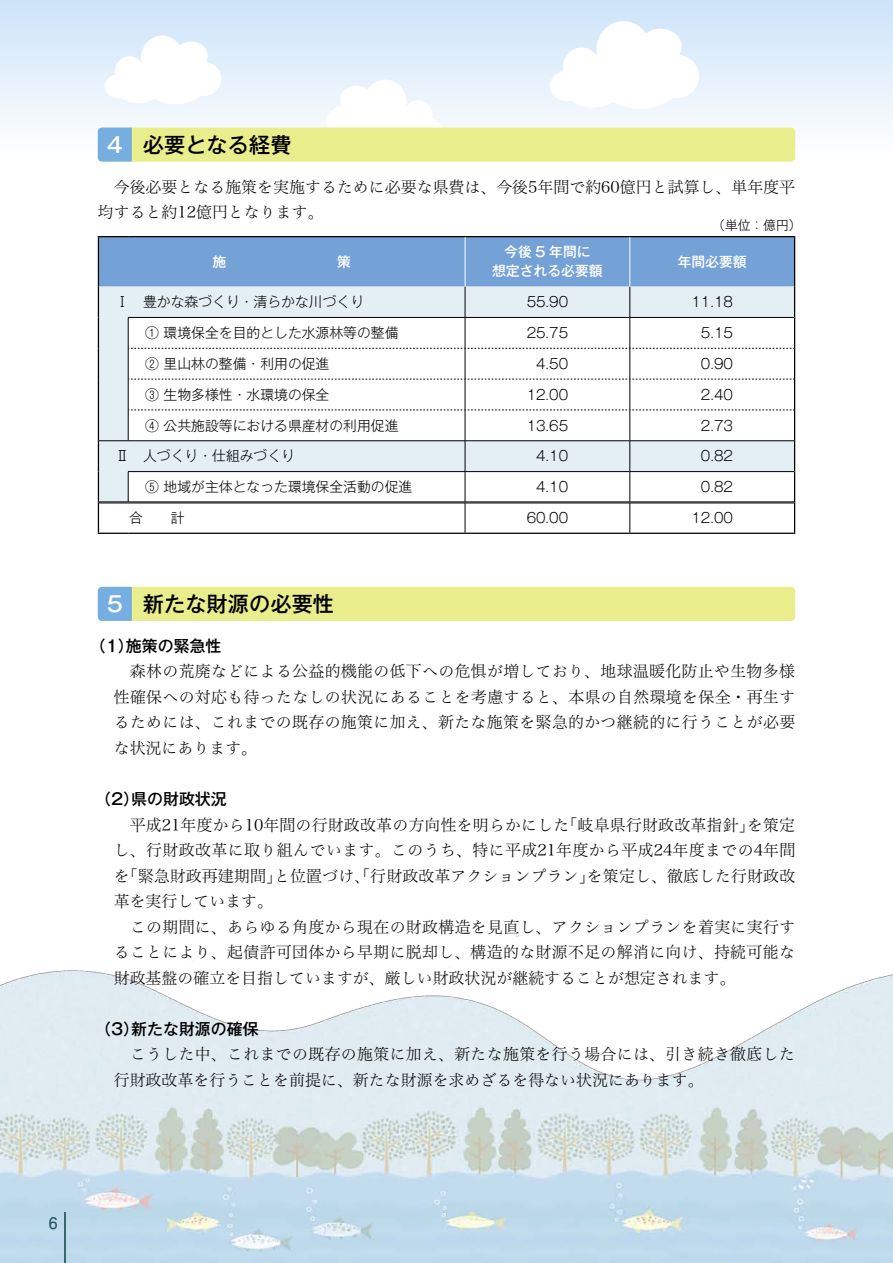
<style>
.page{position:relative;width:893px;height:1263px;background:#fff}
.page>*{position:absolute;margin:0;border:0;box-sizing:border-box;transform-origin:0 0}
.t1{font:500 21.3px "Gothic MB101 Pr 5";color:#000}
.t2{font:500 21.3px "Gothic MB101 Pr 6";color:#fff}
.t3{font:15.9px/25.5px "Hira Min Pro W2";letter-spacing:.01em;color:#000}
.t4{font:500 15.9px "Gothic MB101 Pr 5";color:#000}
.t5{font:700 15.9px "Futo Go B101 Pr 5";color:#38686c}
.t6{font:300 13.8px "Gothic MB101 Pr 5";color:#000}
.t7{font:500 13.8px "Gothic MB101 Pr 5";color:#fff}
.t8{font:300 12.75px "Gothic MB101 Pr 5";color:#000}
</style>
<div class="page">
<div style="left:0;top:0;width:893px;height:157px;background:linear-gradient(to bottom,#cce3f9,#fffffe)"></div>
<img style="left:0;top:935px;width:893px;height:328px">
<svg style="left:550px;top:21px;width:149px;height:88px"></svg>
<svg style="left:105px;top:36px;width:116px;height:68px"></svg>
<svg style="left:326px;top:80px;width:117px;height:48px"></svg>
<div style="left:98px;top:128px;width:697px;height:34px;background:#e9ed8b;border-radius:4px"></div>
<svg style="left:98px;top:128px;width:34px;height:34px"></svg>
<div style="left:98px;top:587px;width:697px;height:34px;background:#e9ed8b;border-radius:4px"></div>
<svg style="left:98px;top:587px;width:34px;height:34px"></svg>
<div style="left:99px;top:237px;width:695px;height:50px;background:#74a1d6"></div>
<svg style="left:99px;top:287px;width:695px;height:215px"></svg>
<hr style="left:465px;top:287px;width:1px;height:30px;background:#000">
<hr style="left:630px;top:287px;width:1px;height:30px;background:#000">
<hr style="left:128px;top:317px;width:337px;height:1px;background:#000">
<hr style="left:128px;top:318px;width:1px;height:30px;background:#000">
<hr style="left:465px;top:317px;width:165px;height:1px;background:#000">
<hr style="left:465px;top:318px;width:1px;height:30px;background:#000">
<hr style="left:630px;top:317px;width:164px;height:1px;background:#000">
<hr style="left:630px;top:318px;width:1px;height:30px;background:#000">
<hr style="left:128px;top:348px;width:1px;height:31px;background:#000">
<hr style="left:465px;top:348px;width:1px;height:31px;background:#000">
<hr style="left:630px;top:348px;width:1px;height:31px;background:#000">
<hr style="left:128px;top:379px;width:1px;height:31px;background:#000">
<hr style="left:465px;top:379px;width:1px;height:31px;background:#000">
<hr style="left:630px;top:379px;width:1px;height:31px;background:#000">
<svg style="left:128px;top:348px;width:666px;height:1px"></svg>
<svg style="left:128px;top:379px;width:666px;height:1px"></svg>
<svg style="left:129px;top:410px;width:665px;height:1px"></svg>
<hr style="left:128px;top:410px;width:1px;height:31px;background:#000">
<hr style="left:465px;top:410px;width:1px;height:31px;background:#000">
<hr style="left:630px;top:410px;width:1px;height:31px;background:#000">
<svg style="left:99px;top:440px;width:29px;height:1px"></svg>
<hr style="left:128px;top:440px;width:337px;height:1px;background:#000">
<hr style="left:465px;top:440px;width:165px;height:1px;background:#000">
<hr style="left:465px;top:441px;width:1px;height:30px;background:#000">
<hr style="left:630px;top:440px;width:164px;height:1px;background:#000">
<hr style="left:630px;top:441px;width:1px;height:30px;background:#000">
<hr style="left:128px;top:471px;width:337px;height:1px;background:#000">
<hr style="left:128px;top:472px;width:1px;height:30px;background:#000">
<hr style="left:465px;top:471px;width:165px;height:1px;background:#000">
<hr style="left:465px;top:472px;width:1px;height:30px;background:#000">
<hr style="left:630px;top:471px;width:164px;height:1px;background:#000">
<hr style="left:630px;top:472px;width:1px;height:30px;background:#000">
<hr style="left:465px;top:503px;width:1px;height:30px;background:#000">
<hr style="left:630px;top:503px;width:1px;height:30px;background:#000">
<hr style="left:98px;top:236px;width:30px;height:1px;background:#000">
<hr style="left:98px;top:237px;width:1px;height:50px;background:#000">
<hr style="left:128px;top:236px;width:337px;height:1px;background:#000">
<hr style="left:465px;top:236px;width:165px;height:1px;background:#000">
<hr style="left:630px;top:236px;width:165px;height:1px;background:#000">
<hr style="left:794px;top:237px;width:1px;height:50px;background:#000">
<hr style="left:98px;top:287px;width:1px;height:30px;background:#000">
<hr style="left:794px;top:287px;width:1px;height:30px;background:#000">
<hr style="left:98px;top:317px;width:1px;height:31px;background:#000">
<hr style="left:98px;top:348px;width:1px;height:31px;background:#000">
<hr style="left:98px;top:379px;width:1px;height:31px;background:#000">
<hr style="left:98px;top:410px;width:1px;height:31px;background:#000">
<hr style="left:794px;top:317px;width:1px;height:31px;background:#000">
<hr style="left:794px;top:348px;width:1px;height:31px;background:#000">
<hr style="left:794px;top:379px;width:1px;height:31px;background:#000">
<hr style="left:794px;top:410px;width:1px;height:31px;background:#000">
<hr style="left:98px;top:441px;width:1px;height:31px;background:#000">
<hr style="left:794px;top:441px;width:1px;height:31px;background:#000">
<hr style="left:98px;top:472px;width:1px;height:30px;background:#000">
<hr style="left:794px;top:472px;width:1px;height:30px;background:#000">
<svg style="left:99px;top:502px;width:29px;height:2px"></svg>
<hr style="left:128px;top:502px;width:337px;height:1px;background:#000">
<hr style="left:128px;top:503px;width:337px;height:1px;background:#000">
<hr style="left:465px;top:502px;width:165px;height:1px;background:#000">
<hr style="left:465px;top:503px;width:165px;height:1px;background:#000">
<hr style="left:630px;top:502px;width:164px;height:1px;background:#000">
<hr style="left:630px;top:503px;width:164px;height:1px;background:#000">
<hr style="left:98px;top:502px;width:1px;height:31px;background:#000">
<hr style="left:794px;top:502px;width:1px;height:31px;background:#000">
<hr style="left:98px;top:533px;width:30px;height:1px;background:#000">
<hr style="left:128px;top:533px;width:337px;height:1px;background:#000">
<hr style="left:465px;top:533px;width:165px;height:1px;background:#000">
<hr style="left:630px;top:533px;width:165px;height:1px;background:#000">
<hr style="left:465px;top:237px;width:1px;height:50px;background:#fff">
<hr style="left:629px;top:237px;width:1px;height:50px;background:#fff">
<hr style="left:65px;top:1212px;width:1px;height:51px;background:#38686c">
<h1 class="t1" style="left:143px;top:127px;width:150px">必要となる経費</h1>
<h1 class="t2" style="left:107px;top:127px;width:18px">4</h1>
<p class="t3" style="left:98px;top:172px;width:699px">　今後必要となる施策を実施するために必要な県費は、今後5年間で約60億円と試算し、単年度平均すると約12億円となります。</p>
<p class="t8" style="left:712px;top:214px;width:91px">（単位：億円(</p>
<p class="t7" style="left:504px;top:241px;width:88px">今後 5 年間に</p>
<p class="t7" style="left:492px;top:260px;width:112px">想定される必要額</p>
<p class="t7" style="left:678px;top:250px;width:71px">年間必要額</p>
<p class="t6" style="left:115px;top:291px;width:250px">Ⅰ　豊かな森づくり・清らかな川づくり</p>
<p class="t6" style="left:527px;top:291px;width:43px">55.90</p>
<p class="t6" style="left:691px;top:291px;width:43px">11.18</p>
<p class="t6" style="left:145px;top:321px;width:255px">① 環境保全を目的とした水源林等の整備</p>
<p class="t6" style="left:527px;top:321px;width:43px">25.75</p>
<p class="t6" style="left:701px;top:321px;width:33px">5.15</p>
<p class="t6" style="left:145px;top:352px;width:186px">② 里山林の整備・利用の促進</p>
<p class="t6" style="left:536px;top:352px;width:33px">4.50</p>
<p class="t6" style="left:701px;top:352px;width:33px">0.90</p>
<p class="t6" style="left:145px;top:383px;width:186px">③ 生物多様性・水環境の保全</p>
<p class="t6" style="left:527px;top:383px;width:43px">12.00</p>
<p class="t6" style="left:701px;top:383px;width:33px">2.40</p>
<p class="t6" style="left:145px;top:414px;width:255px">④ 公共施設等における県産材の利用促進</p>
<p class="t6" style="left:527px;top:414px;width:43px">13.65</p>
<p class="t6" style="left:701px;top:414px;width:33px">2.73</p>
<p class="t6" style="left:115px;top:445px;width:181px">Ⅱ　人づくり・仕組みづくり</p>
<p class="t6" style="left:536px;top:445px;width:33px">4.10</p>
<p class="t6" style="left:701px;top:445px;width:33px">0.82</p>
<p class="t6" style="left:145px;top:476px;width:269px">⑤ 地域が主体となった環境保全活動の促進</p>
<p class="t6" style="left:536px;top:476px;width:33px">4.10</p>
<p class="t6" style="left:701px;top:476px;width:33px">0.82</p>
<p class="t6" style="left:527px;top:506px;width:43px">60.00</p>
<p class="t6" style="left:691px;top:506px;width:43px">12.00</p>
<h1 class="t2" style="left:107px;top:586px;width:18px">5</h1>
<h1 class="t1" style="left:143px;top:586px;width:193px">新たな財源の必要性</h1>
<p class="t4" style="left:90px;top:633px;width:45px">（1）</p>
<p class="t3" style="left:114px;top:657px;width:683px;text-align:justify">　森林の荒廃などによる公益的機能の低下への危惧が増しており、地球温暖化防止や生物多様性確保への対応も待ったなしの状況にあることを考慮すると、本県の自然環境を保全・再生するためには、これまでの既存の施策に加え、新たな施策を緊急的かつ継続的に行うことが必要な状況にあります。</p>
<p class="t4" style="left:131px;top:786px;width:97px">県の財政状況</p>
<p class="t4" style="left:126px;top:633px;width:97px">施策の緊急性</p>
<p class="t4" style="left:95px;top:786px;width:45px">（2）</p>
<p class="t3" style="left:561px;top:810px;width:195px">「岐阜県行財政改革指針」</p>
<p class="t3" style="left:114px;top:810px;width:457px">　平成21年度から10年間の行財政改革の方向性を明らかにした</p>
<p class="t3" style="left:114px;top:836px;width:683px">し、行財政改革に取り組んでいます。このうち、特に平成21年度から平成24年度までの4年間</p>
<p class="t3" style="left:587px;top:861px;width:210px">を策定し、徹底した行財政改</p>
<p class="t3" style="left:747px;top:810px;width:50px">を策定</p>
<p class="t3" style="left:114px;top:861px;width:683px">「を緊急財政再建期間」<br>革を実行しています。<br>　この期間に、あらゆる角度から現在の財政構造を見直し、アクションプランを着実に実行することにより、起債許可団体から早期に脱却し、構造的な財源不足の解消に向け、持続可能な財政基盤の確立を目指していますが、厳しい財政状況が継続することが想定されます。</p>
<p class="t4" style="left:131px;top:1015px;width:129px">新たな財源の確保</p>
<p class="t3" style="left:274px;top:861px;width:322px">と位置づけ、「行財政改革アクションプラン」</p>
<p class="t4" style="left:95px;top:1015px;width:45px">（3）</p>
<p class="t3" style="left:114px;top:1040px;width:683px">　こうした中、これまでの既存の施策に加え、新たな施策を行う場合には、引き続き徹底した行財政改革を行うことを前提に、新たな財源を求めざるを得ない状況にあります。</p>
<p class="t5" style="left:49px;top:1210px;width:10px">6</p>
</div>
